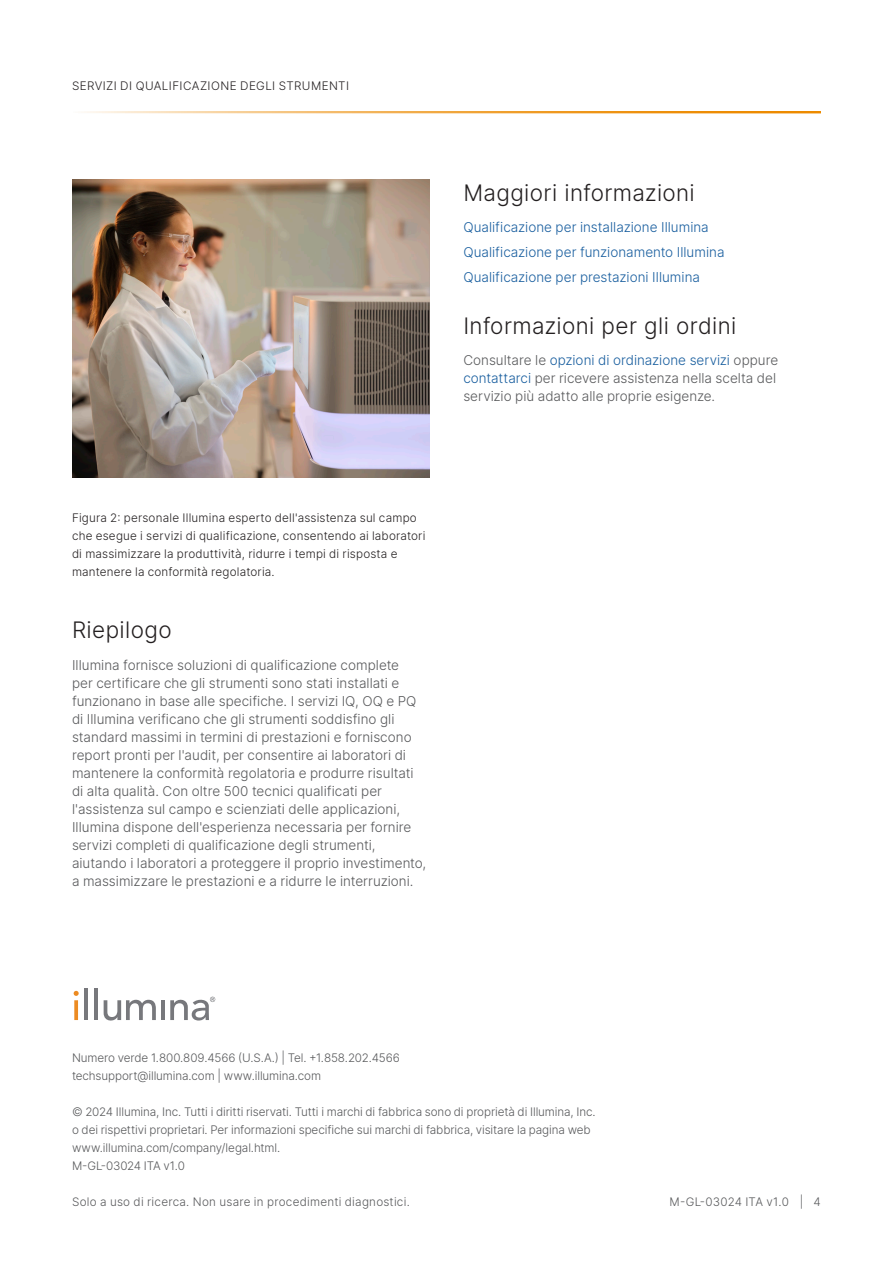
<style>
.page{position:relative;width:893px;height:1263px;background:#fff}
.page>*{position:absolute;margin:0;border:0;box-sizing:border-box;transform-origin:0 0}
.A-Head{font:300 22.5px "Inter";letter-spacing:.015em;color:#231f20}
.Body_Copy{font:300 13.5px/18px "Inter";color:#57585a}
.Body_Copy-2{font:300 13.5px "Inter";color:#175d9e}
.t1{font:300 11.7px/18px "Inter";letter-spacing:-.005em;color:#57585a}
.t2{font:300 11.7px/18px "Inter";letter-spacing:.02em;color:#231f20}
.t3{font:300 11.7px "Inter";letter-spacing:.02em;color:#57585a}
.t4{font:300 11.7px "Inter";letter-spacing:.015em;color:#57585a}
.s1{color:#175d9e}
</style>
<div class="page">
<svg style="left:74px;top:1000px;width:4px;height:20px"></svg>
<hr style="left:84px;top:988px;width:4px;height:32px;background:#77787c">
<hr style="left:95px;top:988px;width:3px;height:32px;background:#77787c">
<svg style="left:104px;top:1000px;width:52px;height:21px"></svg>
<hr style="left:161px;top:1000px;width:4px;height:20px;background:#77787c">
<svg style="left:74px;top:991px;width:5px;height:5px"></svg>
<svg style="left:170px;top:997px;width:45px;height:23px"></svg>
<hr style="left:72px;top:111px;width:749px;height:2px;background:#ed8b00">
<img style="left:72px;top:179px;width:358px;height:298px">
<p class="t2" style="left:72px;top:77px;width:278px">SERVIZI DI QUALIFICAZIONE DEGLI STRUMENTI</p>
<p class="A-Head" style="left:463px;top:177px;width:233px">Maggiori informazioni</p>
<p class="Body_Copy-2" style="left:463px;top:218px;width:247px">Qualificazione per installazione Illumina</p>
<p class="Body_Copy-2" style="left:463px;top:243px;width:263px">Qualificazione per funzionamento Illumina</p>
<p class="Body_Copy-2" style="left:463px;top:267px;width:238px">Qualificazione per prestazioni Illumina</p>
<p class="A-Head" style="left:463px;top:310px;width:274px">Informazioni per gli ordini</p>
<p class="Body_Copy" style="left:463px;top:351px;width:316px">Consultare le <span class="s1">opzioni di ordinazione servizi</span> oppure <span class="s1">contattarci</span> per ricevere assistenza nella scelta del servizio più adatto alle proprie esigenze.</p>
<p class="t2" style="left:72px;top:509px;width:355px">Figura 2: personale Illumina esperto dell'assistenza sul campo che esegue i servizi di qualificazione, consentendo ai laboratori di massimizzare la produttività, ridurre i tempi di risposta e mantenere la conformità regolatoria.</p>
<p class="A-Head" style="left:72px;top:614px;width:101px">Riepilogo</p>
<p class="Body_Copy" style="left:72px;top:655px;width:356px">Illumina fornisce soluzioni di qualificazione complete<br>per certificare che gli strumenti sono stati installati e funzionano in base alle specifiche. I servizi IQ, OQ e PQ di Illumina verificano che gli strumenti soddisfino gli standard massimi in termini di prestazioni e forniscono report pronti per l'audit, per consentire ai laboratori di mantenere la conformità regolatoria e produrre risultati di alta qualità. Con oltre 500 tecnici qualificati per l'assistenza sul campo e scienziati delle applicazioni, Illumina dispone dell'esperienza necessaria per fornire servizi completi di qualificazione degli strumenti, aiutando i laboratori a proteggere il proprio investimento, a massimizzare le prestazioni e a ridurre le interruzioni.</p>
<p class="t1" style="left:72px;top:1049px;width:329px">Numero verde 1.800.809.4566 (U.S.A.) | Tel. +1.858.202.4566 techsupport@illumina.com | www.illumina.com</p>
<p class="t1" style="left:72px;top:1103px;width:525px">© 2024 Illumina, Inc. Tutti i diritti riservati. Tutti i marchi di fabbrica sono di proprietà di Illumina, Inc. o dei rispettivi proprietari. Per informazioni specifiche sui marchi di fabbrica, visitare la pagina web www.illumina.com/company/legal.html.<br>M-GL-03024 ITA v1.0</p>
<p class="t3" style="left:72px;top:1193px;width:339px">Solo a uso di ricerca. Non usare in procedimenti diagnostici.</p>
<p class="t4" style="left:670px;top:1193px;width:153px">M-GL-03024 ITA v1.0 | 4</p>
</div>
